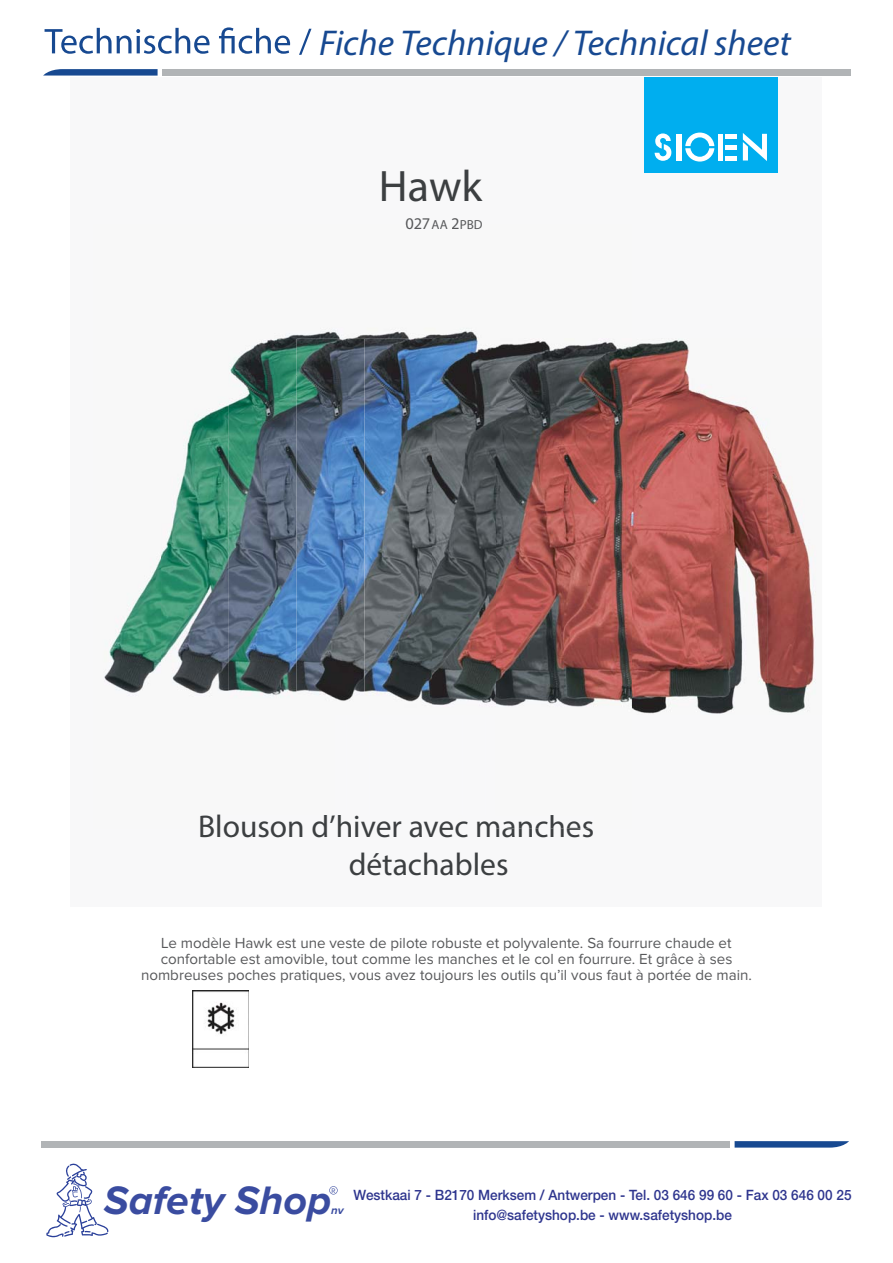
<style>
.page{position:relative;width:893px;height:1263px;background:#fff}
.page>*{position:absolute;margin:0;border:0;box-sizing:border-box;transform-origin:0 0}
.t1{font:800 44.1px "Merriweather";color:#3c3f41}
.t2{font:italic 700 41.25px "Proxima Nova";color:#3a4ca0}
.t3{font:italic 36px "Myriad Pro";color:#174991}
.t4{font:700 31.5px/37.8px "Merriweather";color:#3c3f41}
.t5{font:15.15px/16.4px "Proxima Nova";color:#58595b;text-align:center}
.t6{font:500 14.25px "Helvetica Neue LT Std";color:#2e358e;scale:.95 1}
.t7{font:italic 700 13.2px "Adelle";color:#58595b}
.t8{font:italic 700 11.4px "Proxima Nova";color:#3a4ca0}
.t9{font:6.75px "Proxima Nova";color:#3a4ca0}
.s1{font-size:16.35px}
</style>
<div class="page">
<svg style="left:45px;top:27px;width:266px;height:28px"></svg>
<div style="left:41px;top:1141px;width:689px;height:7px;background:#b1b4b6"></div>
<svg style="left:734px;top:1141px;width:115px;height:7px"></svg>
<div style="left:162px;top:69px;width:689px;height:7px;background:#b1b4b6"></div>
<svg style="left:43px;top:69px;width:115px;height:7px"></svg>
<svg style="left:329px;top:1186px;width:9px;height:9px"></svg>
<svg style="left:46px;top:1163px;width:63px;height:74px"></svg>
<div style="left:71px;top:77px;width:751px;height:830px;background:#f8f8f9"></div>
<div style="left:644px;top:77px;width:133px;height:95px;background:#00aeef"></div>
<svg style="left:654px;top:133px;width:17px;height:28px"></svg>
<svg style="left:685px;top:133px;width:29px;height:29px"></svg>
<div style="left:676px;top:134px;width:5px;height:27px;background:#fff"></div>
<div style="left:718px;top:134px;width:5px;height:27px;background:#fff"></div>
<div style="left:725px;top:156px;width:12px;height:5px;background:#fff"></div>
<div style="left:725px;top:145px;width:12px;height:5px;background:#fff"></div>
<div style="left:725px;top:134px;width:12px;height:5px;background:#fff"></div>
<svg style="left:743px;top:133px;width:24px;height:28px"></svg>
<img style="left:104px;top:558px;width:57px;height:135px">
<img style="left:161px;top:404px;width:68px;height:290px">
<img style="left:230px;top:331px;width:249px;height:44px">
<img style="left:229px;top:375px;width:68px;height:320px">
<img style="left:193px;top:991px;width:56px;height:77px">
<img style="left:297px;top:339px;width:67px;height:362px">
<img style="left:364px;top:339px;width:68px;height:365px">
<img style="left:767px;top:444px;width:48px;height:269px">
<img style="left:699px;top:393px;width:68px;height:321px">
<img style="left:432px;top:339px;width:267px;height:375px">
<h3 class="t3" style="left:319px;top:21px;width:473px">Fiche Technique / Technical sheet</h3>
<h1 class="t1" style="left:379px;top:160px;width:105px">Hawk</h1>
<p class="t7" style="left:405px;top:217px;width:79px"><span class="s1">027</span>AA <span class="s1">2</span>PBD</p>
<h3 class="t4" style="left:349px;top:810px;width:247px;text-indent:-151px">Blouson d’hiver avec manches détachables</h3>
<p class="t5" style="left:141px;top:936px;width:612px">Le modèle Hawk est une veste de pilote robuste et polyvalente. Sa fourrure chaude et confortable est amovible, tout comme les manches et le col en fourrure. Et grâce à ses nombreuses poches pratiques, vous avez toujours les outils qu’il vous faut à portée de main.</p>
<h2 class="t2" style="left:104px;top:1183px;width:229px">Safety Shop</h2>
<p class="t9" style="left:331px;top:1188px;width:6px">R</p>
<p class="t8" style="left:331px;top:1205px;width:14px">nv</p>
<p class="t6" style="left:353px;top:1187px;width:526px">Westkaai 7 - B2170 Merksem / Antwerpen - Tel. 03 646 99 60 - Fax 03 646 00 25</p>
<p class="t6" style="left:473px;top:1207px;width:274px">info@safetyshop.be - www.safetyshop.be</p>
</div>
